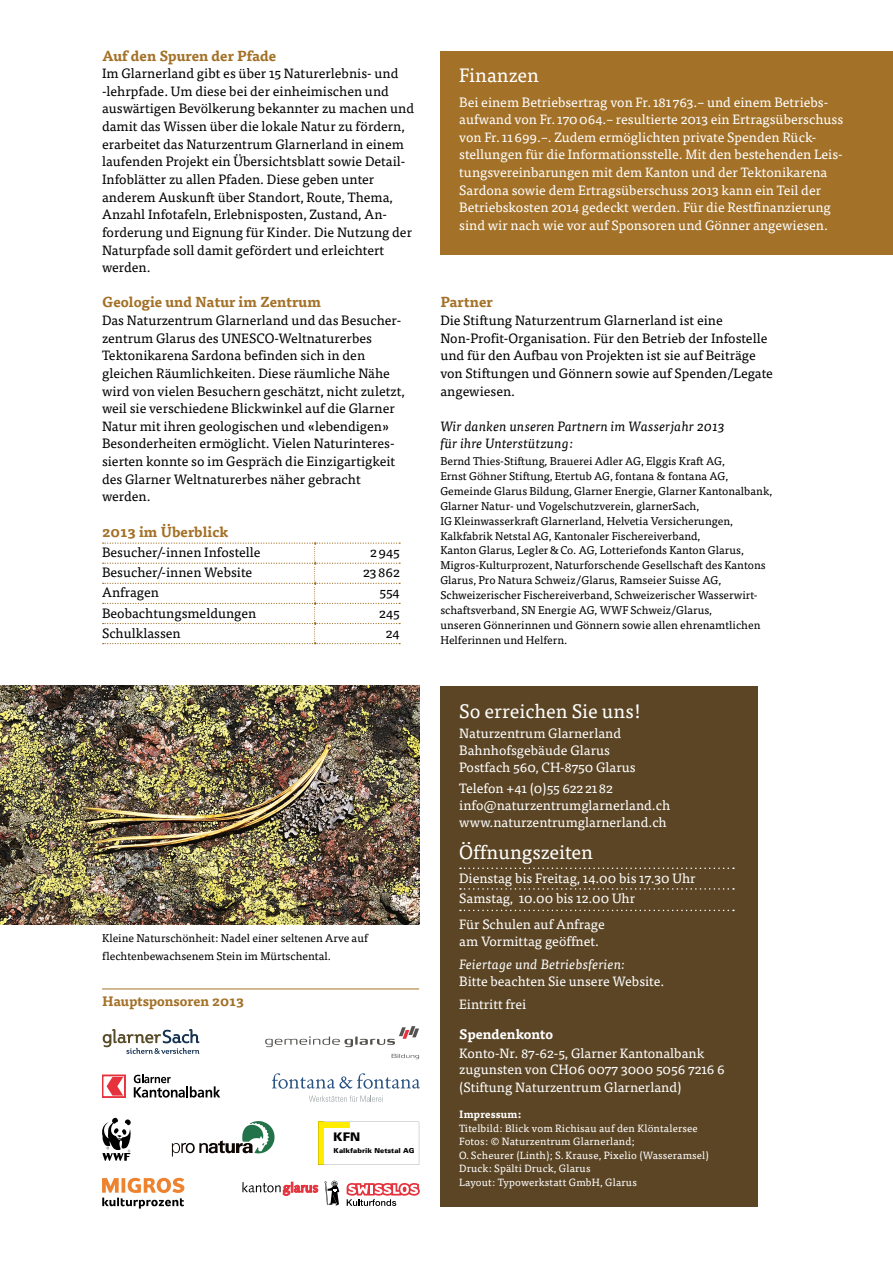
<style>
.page{position:relative;width:893px;height:1263px;background:#fff}
.page>*{position:absolute;margin:0;border:0;box-sizing:border-box;transform-origin:0 0}
.t1{font:19.5px "Tisa OT";color:#fff}
.t2{font:700 14.25px "Tisa OT";color:#a37127}
.t3{font:13.5px/17.7px "Tisa OT";color:#000}
.t4{font:13.5px/17.7px "Tisa OT";color:#fff}
.t5{font:italic 13.5px/17.7px "Tisa OT";letter-spacing:.01em;color:#000}
.t6{font:italic 13.5px "Tisa OT";letter-spacing:.015em;color:#fff}
.t7{font:700 13.5px "Tisa OT";color:#a37127}
.t8{font:700 13.5px "Tisa OT";color:#fff}
.t9{font:900 11.85px "Univers";color:#000}
.t10{font:11.25px/14.9px "Tisa OT";color:#000}
.t11{font:10.5px/13.5px "Tisa OT";letter-spacing:.015em;color:#fff}
.t12{font:700 10.5px "Tisa OT";letter-spacing:.015em;color:#fff}
.t13{font:900 6.9px "Univers";letter-spacing:.005em;color:#000}
.s1{font-size:12.75px}
</style>
<div class="page">
<div style="left:440px;top:686px;width:317px;height:520px;background:#5b4525"></div>
<svg style="left:460px;top:867px;width:274px;height:2px"></svg>
<svg style="left:460px;top:888px;width:274px;height:2px"></svg>
<svg style="left:460px;top:910px;width:274px;height:1px"></svg>
<svg style="left:103px;top:542px;width:297px;height:102px"></svg>
<hr style="left:102px;top:988px;width:317px;height:1px;background:#a37127">
<div style="left:440px;top:51px;width:453px;height:203px;background:#a37127"></div>
<svg style="left:265px;top:1026px;width:154px;height:33px"></svg>
<svg style="left:103px;top:1029px;width:97px;height:25px"></svg>
<svg style="left:102px;top:1178px;width:82px;height:30px"></svg>
<svg style="left:242px;top:1182px;width:76px;height:14px"></svg>
<svg style="left:325px;top:1181px;width:14px;height:24px"></svg>
<svg style="left:347px;top:1183px;width:73px;height:23px"></svg>
<svg style="left:102px;top:1075px;width:23px;height:22px"></svg>
<svg style="left:134px;top:1074px;width:86px;height:23px"></svg>
<svg style="left:102px;top:1118px;width:29px;height:43px"></svg>
<img style="left:0;top:686px;width:419px;height:238px">
<svg style="left:172px;top:1121px;width:103px;height:35px"></svg>
<svg style="left:318px;top:1122px;width:101px;height:43px"></svg>
<svg style="left:272px;top:1073px;width:148px;height:16px"></svg>
<svg style="left:309px;top:1095px;width:74px;height:7px"></svg>
<p class="t2" style="left:102px;top:47px;width:176px">Auf den Spuren der Pfade</p>
<p class="t3" style="left:102px;top:65px;width:314px">Im Glarnerland gibt es über 15 Naturerlebnis- und -lehrpfade. Um diese bei der einheimischen und auswärtigen Bevölkerung bekannter zu machen und damit das Wissen über die lokale Natur zu fördern, erarbeitet das Naturzentrum Glarnerland in einem laufenden Projekt ein Übersichtsblatt sowie Detail-Infoblätter zu allen Pfaden. Diese geben unter anderem Auskunft über Standort, Route, Thema, Anzahl Infotafeln, Erlebnisposten, Zustand, An&shy;forderung und Eignung für Kinder. Die Nutzung der Naturpfade soll damit gefördert und erleichtert werden.</p>
<p class="t2" style="left:102px;top:293px;width:220px">Geologie und Natur im Zentrum</p>
<p class="t3" style="left:102px;top:312px;width:304px">Das Naturzentrum Glarnerland und das Besucher&shy;zentrum Glarus des UNESCO-Weltnaturerbes Tektonikarena Sardona befinden sich in den gleichen Räumlichkeiten. Diese räumliche Nähe wird von vielen Besuchern geschätzt, nicht zuletzt, weil sie verschiedene Blickwinkel auf die Glarner Natur mit ihren geologischen und «lebendigen» Besonderheiten ermöglicht. Vielen Naturinteres&shy;sierten konnte so im Gespräch die Einzigartigkeit des Glarner Weltnaturerbes näher gebracht werden.</p>
<p class="t2" style="left:102px;top:522px;width:128px">2013 im Überblick</p>
<p class="t3" style="left:102px;top:544px;width:160px">Besucher/-innen Infostelle</p>
<p class="t3" style="left:370px;top:544px;width:31px">2945</p>
<p class="t3" style="left:102px;top:564px;width:152px">Besucher/-innen Website</p>
<p class="t3" style="left:363px;top:564px;width:38px">23862</p>
<p class="t3" style="left:102px;top:584px;width:59px">Anfragen</p>
<p class="t3" style="left:379px;top:584px;width:22px">554</p>
<p class="t3" style="left:102px;top:604px;width:156px">Beobachtungsmeldungen</p>
<p class="t3" style="left:379px;top:604px;width:22px">245</p>
<p class="t3" style="left:102px;top:624px;width:80px">Schulklassen</p>
<p class="t3" style="left:386px;top:624px;width:15px">24</p>
<p class="t10" style="left:102px;top:929px;width:267px;line-height:17.7px">Kleine Naturschönheit: Nadel einer seltenen Arve auf flechtenbewachsenem Stein im Mürtschental.</p>
<p class="t7" style="left:102px;top:993px;width:144px">Hauptsponsoren 2013</p>
<p class="t9" style="left:333px;top:1129px;width:29px">KFN</p>
<p class="t13" style="left:334px;top:1146px;width:82px">Kalkfabrik Netstal AG</p>
<h1 class="t1" style="left:459px;top:64px;width:81px">Finanzen</h1>
<p class="t4" style="left:459px;top:93px;width:385px">Bei einem Betriebsertrag von Fr. 181 763.– und einem Betriebs&shy;aufwand von Fr. 170064.– resultierte 2013 ein Ertragsüberschuss von Fr. 11699.–. Zudem ermöglichten private Spenden Rück&shy;stellungen für die Informationsstelle. Mit den bestehenden Leis&shy;tungsvereinbarungen mit dem Kanton und der Tektonikarena Sardona sowie dem Ertragsüberschuss 2013 kann ein Teil der Betriebskosten 2014 gedeckt werden. Für die Restfinanzierung sind wir nach wie vor auf Sponsoren und Gönner angewiesen.</p>
<p class="t2" style="left:440px;top:293px;width:54px">Partner</p>
<p class="t3" style="left:440px;top:312px;width:334px">Die Stiftung Naturzentrum Glarnerland ist eine Non-Profit-Organisation. Für den Betrieb der Infostelle und für den Aufbau von Projekten ist sie auf Beiträge von Stiftungen und Gönnern sowie auf Spenden/Legate angewiesen.</p>
<p class="t5" style="left:440px;top:417px;width:286px">Wir danken unseren Partnern im Wasserjahr 2013 für ihre Unterstützung:</p>
<p class="t10" style="left:440px;top:454px;width:333px">Bernd Thies-Stiftung, Brauerei Adler AG, Elggis Kraft AG,<br>Ernst Göhner Stiftung, Etertub AG, fontana &amp; fontana AG, Gemeinde Glarus Bildung, Glarner Energie, Glarner Kantonalbank, Glarner Natur- und Vogelschutzverein, glarnerSach,<br>IG Kleinwasserkraft Glarnerland, Helvetia Versicherungen, Kalkfabrik Netstal AG, Kantonaler Fischereiverband,<br>Kanton Glarus, Legler&amp;Co. AG, Lotteriefonds Kanton Glarus, Migros-Kulturprozent, Naturforschende Gesellschaft des Kantons Glarus, Pro Natura Schweiz/Glarus, Ramseier Suisse AG, Schweizerischer Fischereiverband, Schweizerischer Wasserwirt&shy;schaftsverband, SN Energie AG, WWF Schweiz/Glarus,<br>unseren Gönnerinnen und Gönnern sowie allen ehrenamtlichen Helferinnen und Helfern.</p>
<h1 class="t1" style="left:459px;top:700px;width:183px">So erreichen Sie uns!</h1>
<p class="t4" style="left:459px;top:725px;width:178px;line-height:16.8px">Naturzentrum Glarnerland<br>Bahnhofsgebäude Glarus<br>Postfach 560, CH-8750 Glarus</p>
<p class="t4" style="left:459px;top:780px;width:212px;line-height:16.8px">Telefon +41 (0)55 622 2182 info<span class="s1">@</span>naturzentrumglarnerland.ch www.naturzentrumglarnerland.ch</p>
<h1 class="t1" style="left:459px;top:841px;width:135px">Öffnungszeiten</h1>
<p class="t4" style="left:459px;top:868px;width:238px;line-height:20.4px">Dienstag bis Freitag, 14.00 bis 17.30 Uhr<br>Samstag, 10.00 bis 12.00 Uhr</p>
<p class="t4" style="left:459px;top:916px;width:147px;line-height:16.8px">Für Schulen auf Anfrage am Vormittag geöffnet.</p>
<p class="t6" style="left:459px;top:956px;width:167px">Feiertage und Betriebsferien:</p>
<p class="t4" style="left:459px;top:969px;width:207px;line-height:23.2px">Bitte beachten Sie unsere Website.<br>Eintritt frei</p>
<p class="t8" style="left:459px;top:1025px;width:95px">Spendenkonto</p>
<p class="t4" style="left:459px;top:1044px;width:267px;line-height:17.2px">Konto-Nr. 87-62-5, Glarner Kantonalbank zugunsten von CH06 0077 3000 5056 7216 6 (Stiftung Naturzentrum Glarnerland)</p>
<p class="t12" style="left:459px;top:1108px;width:63px">Impressum:</p>
<p class="t11" style="left:459px;top:1121px;width:251px">Titelbild: Blick vom Richisau auf den Klöntalersee Fotos: © Naturzentrum Glarnerland;<br>O. Scheurer (Linth); S.Krause, Pixelio (Wasseramsel)<br>Druck: Spälti Druck, Glarus<br>Layout: Typowerkstatt GmbH, Glarus</p>
</div>
